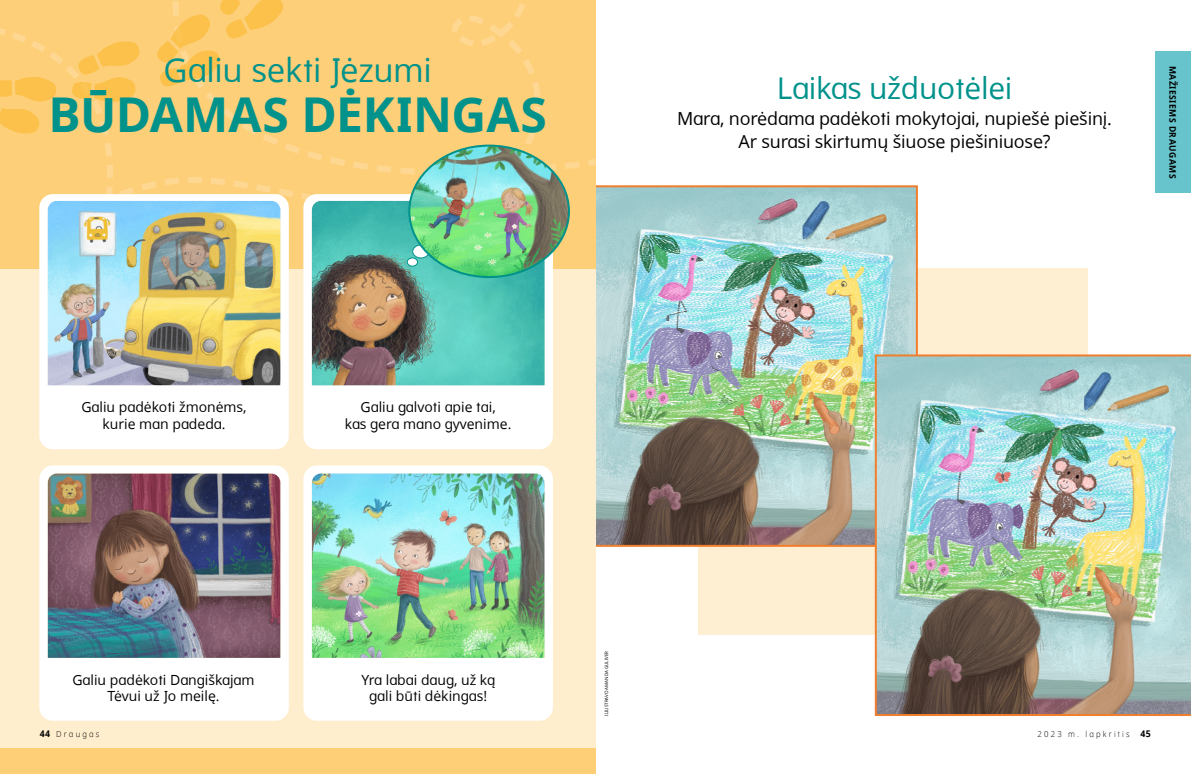
<style>
.page{position:relative;width:1191px;height:774px;background:#fff}
.page>*{position:absolute;margin:0;border:0;box-sizing:border-box;transform-origin:0 0}
.t1{font:700 48px "Dots Solidlds Lat";color:#00928b}
.t2{font:33px "Dots Solidlds Lat";letter-spacing:-.015em;color:#00928b}
.t3{font:30px "Dots Solidlds Lat";letter-spacing:-.01em;color:#00928b}
.p2{font:18px/23px "Dots Solidlds Lat";letter-spacing:-.01em;color:#000;text-align:center}
.t4{font:14px/16.8px "Dots Solidlds Lat";color:#000;text-align:center}
.p1_series-title__For_Little_Friends{font:700 9px "Dots Solidlds Lat";letter-spacing:.06em;color:#000;scale:.95 1}
.t5{font:300 8.2px "Dots Solidlds Lat";letter-spacing:.28em;color:#000;scale:.95 1}
.t6{font:4.5px "Dots Solidlds Lat";color:#000}
.s1{font-weight:700;font-size:9.2px}
</style>
<div class="page">
<div style="left:698px;top:269px;width:390px;height:366px;background:#ffefd2"></div>
<img style="left:595px;top:188px;width:320px;height:356px">
<div style="left:0;top:257px;width:595px;height:517px;background:#ffeece"></div>
<div style="left:1155px;top:51px;width:36px;height:142px;background:#67c4cc"></div>
<svg style="left:590px;top:0;width:6px;height:170px"></svg>
<div style="left:0;top:748px;width:595px;height:26px;background:#fecf77"></div>
<svg style="left:0;top:0;width:590px;height:269px;background:#fdce76"></svg>
<div style="left:303px;top:194px;width:250px;height:255px;background:#fff;border-radius:14px"></div>
<img style="left:312px;top:201px;width:232px;height:184px">
<div style="left:303px;top:465px;width:250px;height:256px;background:#fff;border-radius:14px"></div>
<img style="left:312px;top:474px;width:232px;height:184px">
<div style="left:39px;top:194px;width:250px;height:255px;background:#fff;border-radius:14px"></div>
<img style="left:48px;top:201px;width:232px;height:184px">
<div style="left:39px;top:465px;width:250px;height:256px;background:#fff;border-radius:14px"></div>
<img style="left:48px;top:474px;width:232px;height:184px">
<div style="left:407px;top:258px;width:11px;height:8px;border:1px solid #00928b;border-radius:50%"></div>
<img style="left:874px;top:354px;width:317px;height:362px">
<img style="left:409px;top:146px;width:160px;height:131px">
<img style="left:101px;top:338px;width:24px;height:21px">
<p class="t2" style="left:164px;top:46px;width:270px">Galiu sekti Jėzumi</p>
<p class="t1" style="left:48px;top:79px;width:500px">BŪDAMAS DĖKINGAS</p>
<p class="t3" style="left:776px;top:66px;width:237px">Laikas užduotėlei</p>
<p class="p2" style="left:677px;top:107px;width:436px">Mara, norėdama padėkoti mokytojai, nupiešė piešinį.<br>Ar surasi skirtumų šiuose piešiniuose?</p>
<p class="p1_series-title__For_Little_Friends" style="left:1179px;top:66px;width:120px;rotate:90deg">MAŽIESIEMS DRAUGAMS</p>
<p class="t4" style="left:81px;top:398px;width:167px">Galiu padėkoti žmonėms, kurie man padeda.</p>
<p class="t4" style="left:345px;top:398px;width:168px">Galiu galvoti apie tai,<br>kas gera mano gyvenime.</p>
<p class="t4" style="left:72px;top:671px;width:184px">Galiu padėkoti Dangiškajam<br>Tėvui už Jo meilę.</p>
<p class="t4" style="left:361px;top:671px;width:135px">Yra labai daug, už ką gali būti dėkingas!</p>
<p class="t6" style="left:603px;top:716px;width:67px;rotate:-90deg">ILIUSTRAVO AMANDA GULIVER</p>
<p class="t5" style="left:40px;top:728px;width:64px"><span class="s1">44</span> Draugas</p>
<p class="t5" style="left:1037px;top:728px;width:121px">2023 m. lapkritis <span class="s1">45</span></p>
</div>
